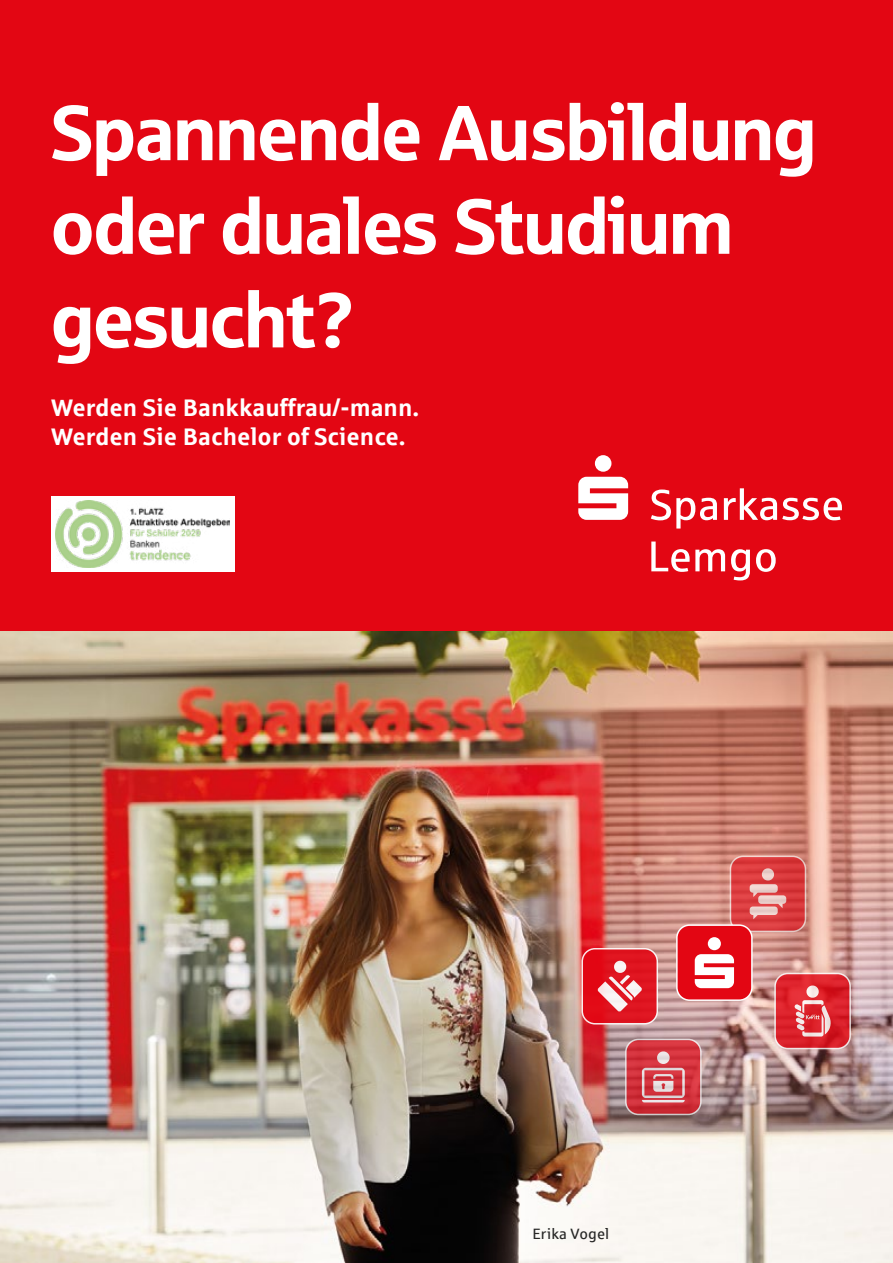
<style>
.page{position:relative;width:893px;height:1263px;background:#fff}
.page>*{position:absolute;margin:0;border:0;box-sizing:border-box;transform-origin:0 0}
.t1{font:78px/93.6px "Sparkasse Head";letter-spacing:-.01em;color:#fff}
.t2{font:700 24px/28.8px "Sparkasse Rg";color:#fff}
.t3{font:15px "Sparkasse Rg";letter-spacing:.01em;color:#282827}
</style>
<div class="page">
<div style="left:0;top:0;width:893px;height:631px;background:#e30613"></div>
<img style="left:0;top:631px;width:893px;height:632px">
<svg style="left:578px;top:455px;width:50px;height:65px"></svg>
<svg style="left:651px;top:489px;width:66px;height:39px"></svg>
<svg style="left:724px;top:488px;width:118px;height:32px"></svg>
<svg style="left:651px;top:541px;width:74px;height:31px"></svg>
<svg style="left:731px;top:549px;width:19px;height:31px"></svg>
<svg style="left:756px;top:549px;width:20px;height:23px"></svg>
<div style="left:582px;top:949px;width:75px;height:75px;background:#e1121d;border-radius:13px"></div>
<svg style="left:597px;top:961px;width:45px;height:51px"></svg>
<div style="left:581px;top:948px;width:77px;height:76px;border:2px solid #fff;border-radius:13px"></div>
<svg style="left:730px;top:856px;width:75px;height:75px;background:#d93a3d"></svg>
<svg style="left:750px;top:868px;width:36px;height:51px;background:#e27f7e"></svg>
<div style="left:730px;top:855px;width:76px;height:77px;border:2px solid #fff;border-radius:13px"></div>
<svg style="left:626px;top:1039px;width:75px;height:75px;background:#d0313b"></svg>
<svg style="left:642px;top:1051px;width:43px;height:51px;background:#d96f76"></svg>
<div style="left:625px;top:1039px;width:77px;height:76px;border:2px solid #fff;border-radius:13px"></div>
<svg style="left:775px;top:973px;width:75px;height:75px;background:#da212a"></svg>
<svg style="left:795px;top:985px;width:36px;height:51px;background:#e46469"></svg>
<div style="left:774px;top:973px;width:77px;height:76px;border:2px solid #fff;border-radius:13px"></div>
<div style="left:51px;top:496px;width:183px;height:76px;background:#fff"></div>
<img style="left:55px;top:500px;width:175px;height:67px">
<div style="left:677px;top:925px;width:75px;height:75px;background:#e30613;border-radius:13px"></div>
<svg style="left:695px;top:937px;width:39px;height:51px"></svg>
<div style="left:676px;top:924px;width:77px;height:77px;border:2px solid #fff;border-radius:13px"></div>
<h1 class="t1" style="left:51px;top:83px;width:767px">Spannende Ausbildung oder duales Studium gesucht?</h1>
<p class="t2" style="left:51px;top:393px;width:370px">Werden Sie Bankkauffrau/-mann.<br>Werden Sie Bachelor of Science.</p>
<p class="t3" style="left:532px;top:1224px;width:78px">Erika Vogel</p>
</div>
